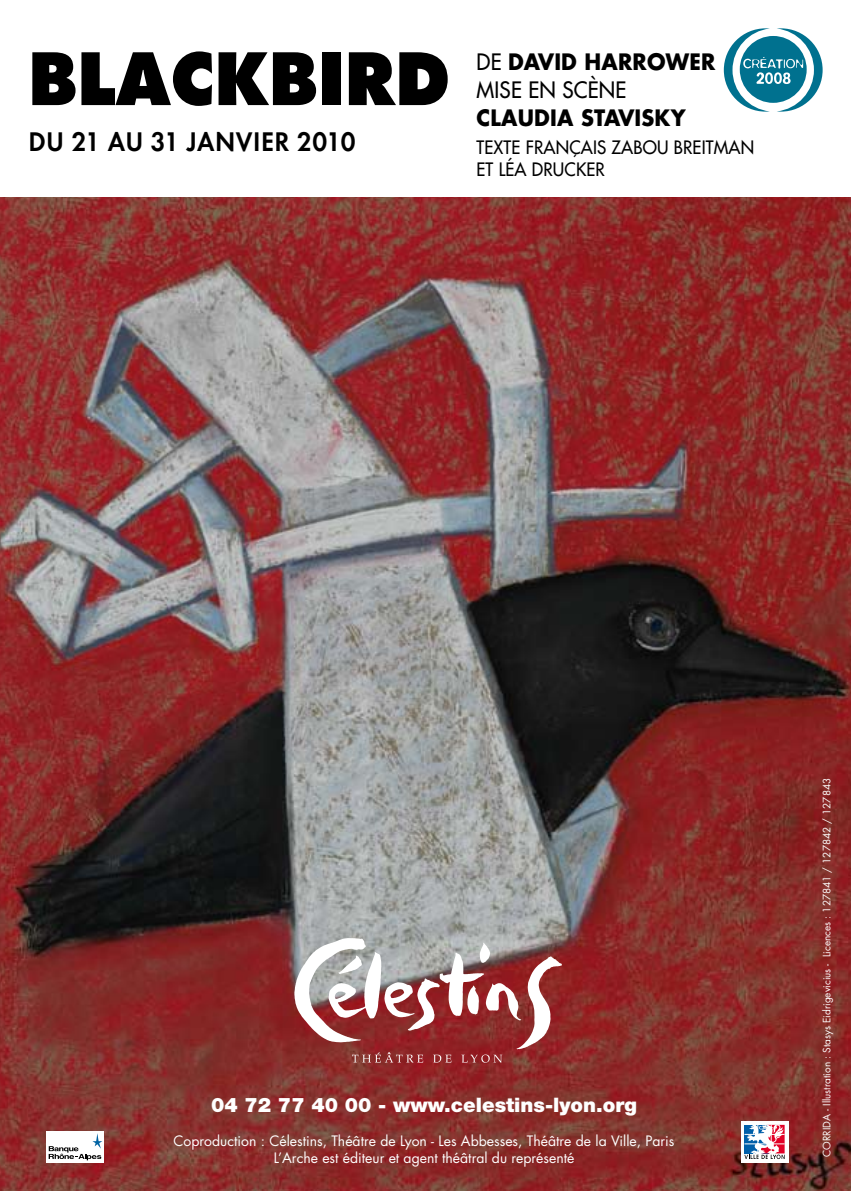
<style>
.page{position:relative;width:851px;height:1191px;background:#fff}
.page>*{position:absolute;margin:0;border:0;box-sizing:border-box;transform-origin:0 0}
.t1{font:800 70px "Futura";color:#000;scale:.95 1}
.t2{font:600 28px "Futura T";letter-spacing:.02em;color:#000;scale:.93 1}
.t3{font:22px/28px "Futura";letter-spacing:.01em;color:#000;scale:.95 1}
.t4{font:700 22px "Futura";letter-spacing:.01em;color:#000;scale:.95 1}
.t5{font:900 20px "Helvetica Neue";color:#fff}
.t6{font:18px/22px "Futura";letter-spacing:.01em;color:#000;scale:.95 1}
.t7{font:14px/16.8px "Futura";color:#fff;text-align:center}
.t8{font:10px "Futura";color:#fff}
.s1{font-weight:700}
</style>
<div class="page">
<img style="left:0;top:197px;width:850px;height:994px">
<div style="left:46px;top:1130px;width:58px;height:32px;background:#fff"></div>
<svg style="left:49px;top:1133px;width:53px;height:27px"></svg>
<svg style="left:294px;top:938px;width:267px;height:124px"></svg>
<div style="left:740px;top:1121px;width:48px;height:41px;background:#fff"></div>
<svg style="left:744px;top:1124px;width:40px;height:35px"></svg>
<svg style="left:723px;top:28px;width:99px;height:84px"></svg>
<h1 class="t1" style="left:28px;top:36px;width:445px">BLACKBIRD</h1>
<h2 class="t2" style="left:28px;top:125px;width:353px">DU 21 AU 31 JANVIER 2010</h2>
<h3 class="t3" style="left:476px;top:48px;width:253px">DE <span class="s1">DAVID HARROWER<br></span>MISE EN SCÈNE</h3>
<h3 class="t4" style="left:476px;top:103px;width:221px">CLAUDIA STAVISKY</h3>
<p class="t6" style="left:476px;top:136px;width:294px">TEXTE FRANÇAIS ZABOU BREITMAN<br>ET LÉA DRUCKER</p>
<h3 class="t5" style="left:211px;top:1093px;width:427px">04 72 77 40 00 - www.celestins-lyon.org</h3>
<p class="t7" style="left:173px;top:1132px;width:502px">Coproduction : Célestins, Théâtre de Lyon - Les Abbesses, Théâtre de la Ville, Paris<br>L’Arche est éditeur et agent théâtral du représenté</p>
<p class="t8" style="left:819px;top:1156px;width:380px;rotate:-90deg">CORRIDA - Illustration : Stasys Eidrigevicius - Licences : 127841 / 127842 / 127843</p>
</div>
